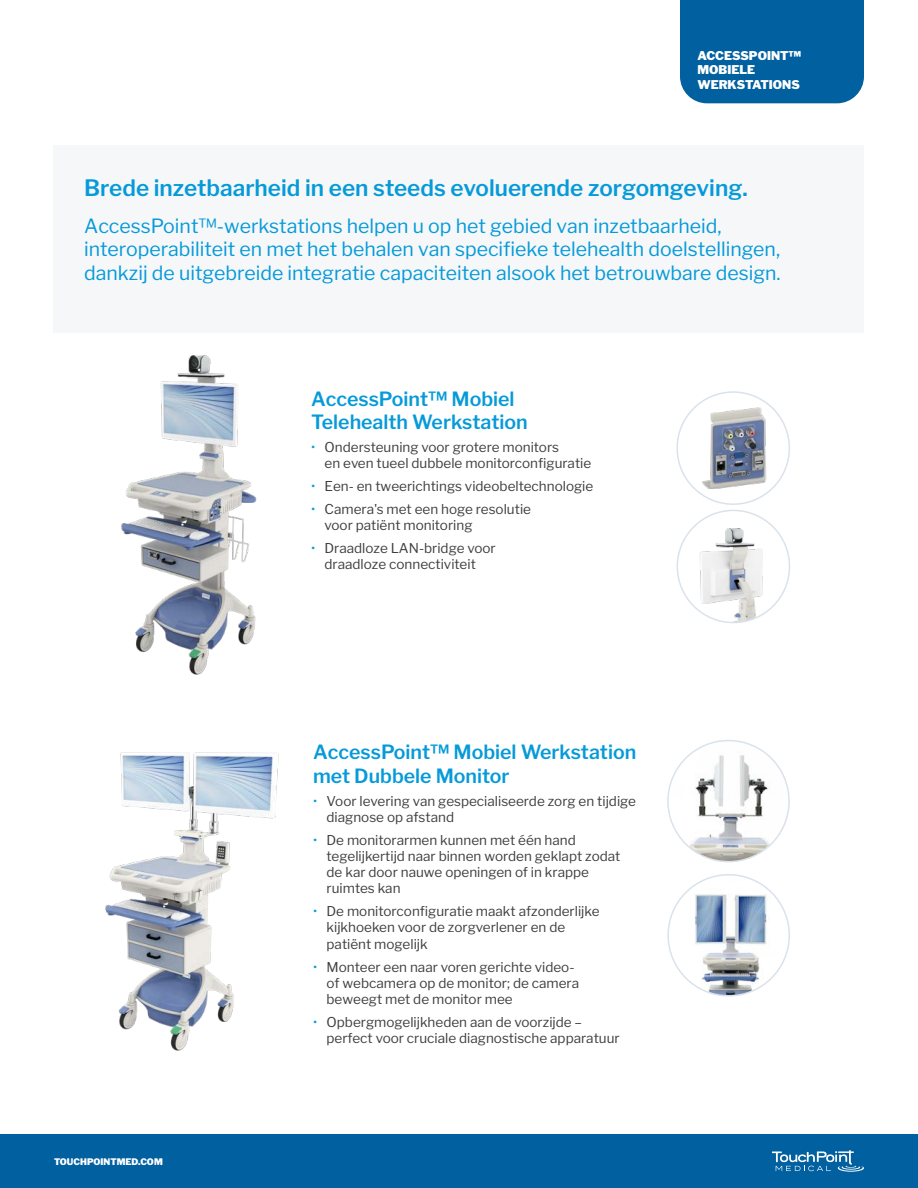
<style>
.page{position:relative;width:918px;height:1188px;background:#fff}
.page>*{position:absolute;margin:0;border:0;box-sizing:border-box;transform-origin:0 0}
.Subtitle_-_callout{font:600 22.5px "Libre Franklin";color:#069ad9}
.Subtitle_-_callout-2{font:19.5px/23.4px "Libre Franklin";color:#069ad9}
.Bullets_with_Light_B{font:600 19.5px/23.4px "Libre Franklin";color:#069ad9}
.t1{font:13.5px/16.2px "Libre Franklin";color:#3e3e3f}
.Category_Tab{font:900 12px/14.4px "Libre Franklin";color:#fff}
.t2{font:900 9px "Libre Franklin";color:#fff}
.s1{color:#069ad9}
</style>
<div class="page">
<div style="left:0;top:1134px;width:918px;height:54px;background:#0060a0"></div>
<svg style="left:772px;top:1150px;width:92px;height:22px"></svg>
<div style="left:54px;top:146px;width:810px;height:187px;background:#f5f7f9"></div>
<div style="left:680px;top:0;width:184px;height:103px;background:#0060a0"></div>
<img style="left:121px;top:355px;width:136px;height:320px">
<img style="left:105px;top:752px;width:174px;height:299px">
<img style="left:668px;top:741px;width:121px;height:121px;border-radius:61px">
<div style="left:667px;top:740px;width:123px;height:122px;border:2px solid #dae2eb;border-radius:50%"></div>
<img style="left:692px;top:407px;width:82px;height:82px">
<div style="left:676px;top:391px;width:114px;height:114px;border:2px solid #dae2eb;border-radius:50%"></div>
<img style="left:670px;top:877px;width:119px;height:117px">
<div style="left:667px;top:874px;width:123px;height:123px;border:2px solid #dae2eb;border-radius:50%"></div>
<img style="left:677px;top:528px;width:112px;height:95px">
<div style="left:677px;top:510px;width:113px;height:113px;border:2px solid #dae2eb;border-radius:50%"></div>
<p class="Category_Tab" style="left:697px;top:48px;width:105px">ACCESSPOINT™<br>MOBIELE<br>WERKSTATIONS</p>
<p class="Subtitle_-_callout" style="left:84px;top:175px;width:665px">Brede inzetbaarheid in een steeds evoluerende zorgomgeving.</p>
<p class="Subtitle_-_callout-2" style="left:84px;top:214px;width:698px">AccessPoint™-werkstations helpen u op het gebied van inzetbaarheid, interoperabiliteit en met het behalen van specifieke telehealth doelstellingen, dankzij de uitgebreide integratie capaciteiten alsook het betrouwbare design.</p>
<p class="Bullets_with_Light_B" style="left:311px;top:387px;width:218px">AccessPoint™ Mobiel<br>Telehealth Werkstation</p>
<p class="t1" style="left:325px;top:439px;width:268px;text-indent:-14px"><span class="s1">•</span> Ondersteuning voor grotere monitors<br>en even tueel dubbele monitorconfiguratie</p>
<p class="t1" style="left:311px;top:478px;width:284px"><span class="s1">•</span> Een- en tweerichtings videobeltechnologie</p>
<p class="t1" style="left:325px;top:501px;width:208px;text-indent:-14px"><span class="s1">•</span> Camera's met een hoge resolutie voor patiënt monitoring</p>
<p class="t1" style="left:311px;top:540px;width:186px;text-align:center"><span class="s1">•</span> Draadloze LAN-bridge voor draadloze connectiviteit</p>
<p class="t2" style="left:54px;top:1157px;width:110px">TOUCHPOINTMED.COM</p>
<p class="Bullets_with_Light_B" style="left:313px;top:740px;width:325px">AccessPoint™ Mobiel Werkstation met Dubbele Monitor</p>
<p class="t1" style="left:327px;top:793px;width:311px;text-indent:-14px"><span class="s1">•</span> Voor levering van gespecialiseerde zorg en tijdige diagnose op afstand</p>
<p class="t1" style="left:327px;top:832px;width:295px;text-indent:-14px"><span class="s1">•</span> De monitorarmen kunnen met één hand tegelijkertijd naar binnen worden geklapt zodat de kar door nauwe openingen of in krappe ruimtes kan</p>
<p class="t1" style="left:327px;top:903px;width:274px;text-indent:-14px"><span class="s1">•</span> De monitorconfiguratie maakt afzonderlijke kijkhoeken voor de zorgverlener en de patiënt mogelijk</p>
<p class="t1" style="left:327px;top:959px;width:254px;text-indent:-14px"><span class="s1">•</span> Monteer een naar voren gerichte video&shy;of webcamera op de monitor; de camera beweegt met de monitor mee</p>
<p class="t1" style="left:327px;top:1014px;width:295px;text-indent:-14px"><span class="s1">•</span> Opbergmogelijkheden aan de voorzijde – perfect voor cruciale diagnostische apparatuur</p>
</div>
